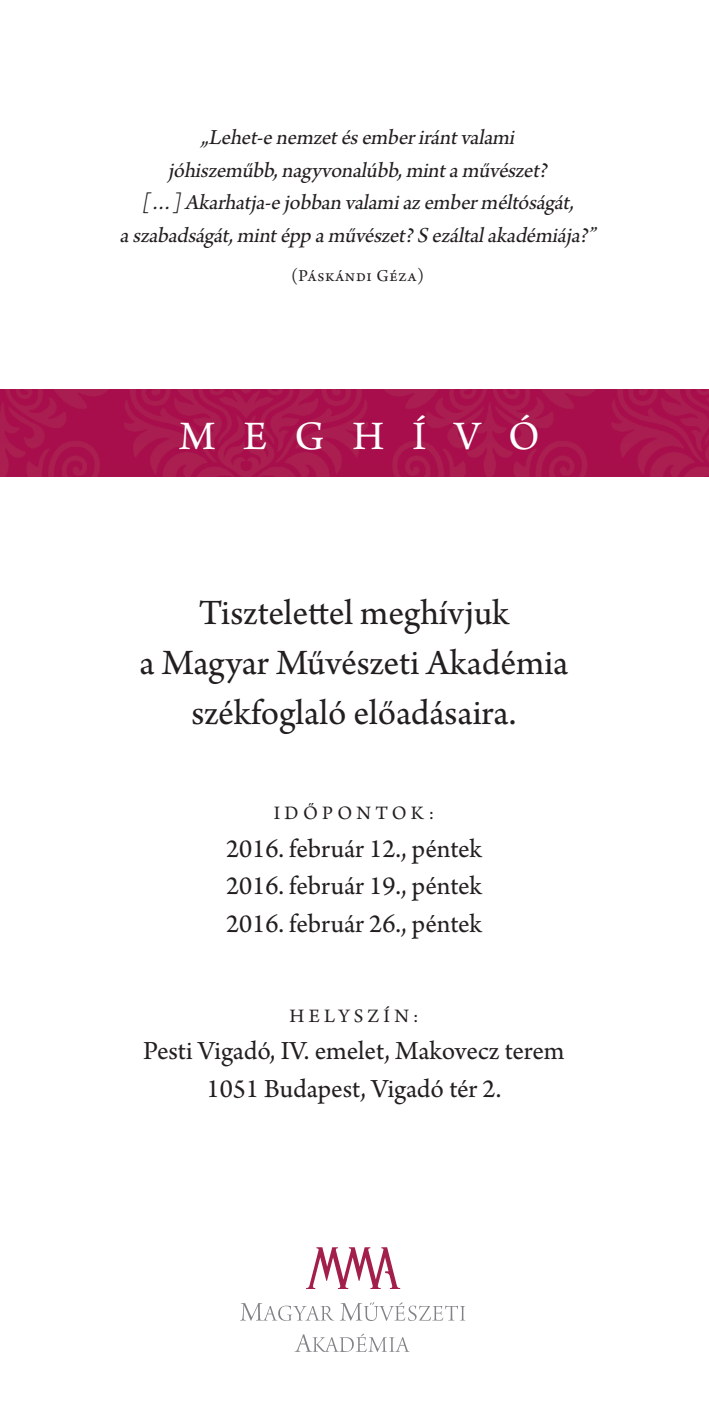
<style>
.page{position:relative;width:709px;height:1418px;background:#fff}
.page>*{position:absolute;margin:0;border:0;box-sizing:border-box;transform-origin:0 0}
.t1{font:42.5px "Arno Pro";letter-spacing:.66em;color:#fff}
.t2{font:37.5px/50px "Arno Pro";color:#231f20;text-align:center}
.t3{font:27.5px/37.5px "Arno Pro";color:#231f20;text-align:justify}
.t4{font:italic 22.5px/32.5px "Arno Pro";color:#231f20;text-align:center}
.t5{font:20px "Arno Pro";letter-spacing:.21em;color:#231f20}
.t6{font:17.5px "Arno Pro";letter-spacing:.04em;color:#231f20}
</style>
<div class="page">
<img style="left:0;top:390px;width:709px;height:86px">
<svg style="left:307px;top:1247px;width:93px;height:41px"></svg>
<svg style="left:241px;top:1303px;width:92px;height:17px"></svg>
<svg style="left:340px;top:1302px;width:125px;height:18px"></svg>
<svg style="left:296px;top:1333px;width:112px;height:18px"></svg>
<p class="t4" style="left:120px;top:122px;width:482px">„Lehet-enemzetésemberirántvalami<br>j óhiszeműbb,nagyvonalúbb,mintaművészet? […]Akarhatj a-ej obban valamiazemberméltóságát, aszabadságát,mintépp aművészet?S ezáltalakadémiáj a?”</p>
<p class="t6" style="left:291px;top:265px;width:135px">(Páskándi Géza)</p>
<h1 class="t1" style="left:179px;top:412px;width:362px">Meghívó</h1>
<h2 class="t2" style="left:140px;top:590px;width:430px">Tisztelettel meghívjuk<br>a Magyar Művészeti Akadémia székfoglaló előadásaira.</h2>
<p class="t5" style="left:274px;top:801px;width:162px">Időpont ok :</p>
<p class="t3" style="left:226px;top:831px;width:258px">2016. február 12., péntek 2016. február 19., péntek 2016. február 26., péntek</p>
<p class="t5" style="left:289px;top:1004px;width:131px">Helyszín:</p>
<p class="t3" style="left:143px;top:1033px;width:423px;text-align:center">Pesti Vigadó, IV. emelet, Makovecz terem<br>1051 Budapest, Vigadó tér 2.</p>
</div>
